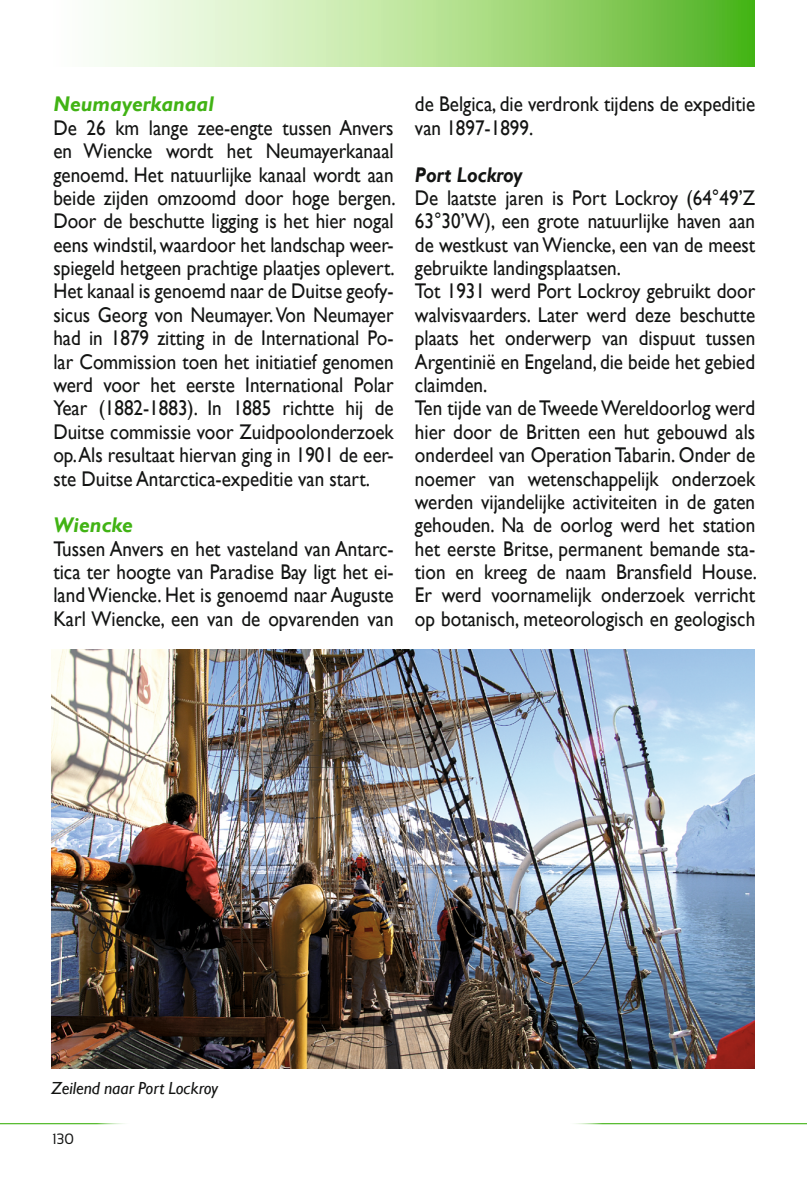
<style>
.page{position:relative;width:807px;height:1184px;background:#fff}
.page>*{position:absolute;margin:0;border:0;box-sizing:border-box;transform-origin:0 0}
.t1{font:21.25px/23.5px "Gill Sans";color:#131413;text-align:justify;scale:.9 1}
.t2{font:italic 700 21.25px "Gill Sans";color:#41b314}
.t3{font:italic 700 21.25px "Gill Sans";color:#131413;scale:.9 1}
.t4{font:italic 17.5px "Gill Sans";color:#131413}
.t5{font:15px "Sansation";color:#131413;scale:.9 1}
</style>
<div class="page">
<svg style="left:100px;top:0;width:654px;height:67px;background:#b0de92"></svg>
<img style="left:52px;top:649px;width:702px;height:419px">
<hr style="left:0;top:1123px;width:132px;height:1px;background:#41b314">
<hr style="left:566px;top:1123px;width:241px;height:1px;background:#41b314">
<p class="t2" style="left:53px;top:92px;width:162px">Neumayerkanaal</p>
<p class="t1" style="left:53px;top:116px;width:382px">De 26 km lange zee-engte tussen Anvers en Wiencke wordt het Neumayerkanaal genoemd. Het natuurlijke kanaal wordt aan beide zijden omzoomd door hoge bergen.<br>Door de beschutte ligging is het hier nogal eens windstil, waardoor het landschap weer&shy;spiegeld hetgeen prachtige plaatjes oplevert.<br>Het kanaal is genoemd naar de Duitse geofy&shy;sicus Georg von Neumayer. Von Neumayer had in 1879 zitting in de International Po&shy;lar Commission toen het initiatief genomen werd voor het eerste International Polar Year (1882-1883). In 1885 richtte hij de Duitse commissie voor Zuidpoolonderzoek op. Als resultaat hiervan ging in 1901 de eer&shy;ste Duitse Antarctica-expeditie van start.</p>
<p class="t2" style="left:53px;top:513px;width:81px">Wiencke</p>
<p class="t1" style="left:53px;top:537px;width:379px">Tussen Anvers en het vasteland van Antarc&shy;tica ter hoogte van Paradise Bay ligt het ei&shy;land Wiencke. Het is genoemd naar Auguste Karl Wiencke, een van de opvarenden van</p>
<p class="t1" style="left:415px;top:93px;width:379px">de Belgica, die verdronk tijdens de expeditie van 1897-1899.</p>
<p class="t3" style="left:415px;top:162px;width:121px">Port Lockroy</p>
<p class="t1" style="left:415px;top:186px;width:382px;text-align:left">De laatste jaren is Port Lockroy (64°49’Z 63°30’W), een grote natuurlijke haven aan de westkust van Wiencke, een van de meest gebruikte landingsplaatsen.<br>Tot 1931 werd Port Lockroy gebruikt door walvisvaarders. Later werd deze beschutte plaats het onderwerp van dispuut tussen Argentinië en Engeland, die beide het gebied claimden.<br>Ten tijde van de Tweede Wereldoorlog werd hier door de Britten een hut gebouwd als onderdeel van Operation Tabarin. Onder de noemer van wetenschappelijk onderzoek werden vijandelijke activiteiten in de gaten gehouden. Na de oorlog werd het station het eerste Britse, permanent bemande sta&shy;tion en kreeg de naam Bransfield House.<br>Er werd voornamelijk onderzoek verricht op botanisch, meteorologisch en geologisch</p>
<p class="t4" style="left:52px;top:1077px;width:168px">Zeilend naar Port Lockroy</p>
<p class="t5" style="left:52px;top:1130px;width:25px">130</p>
</div>
